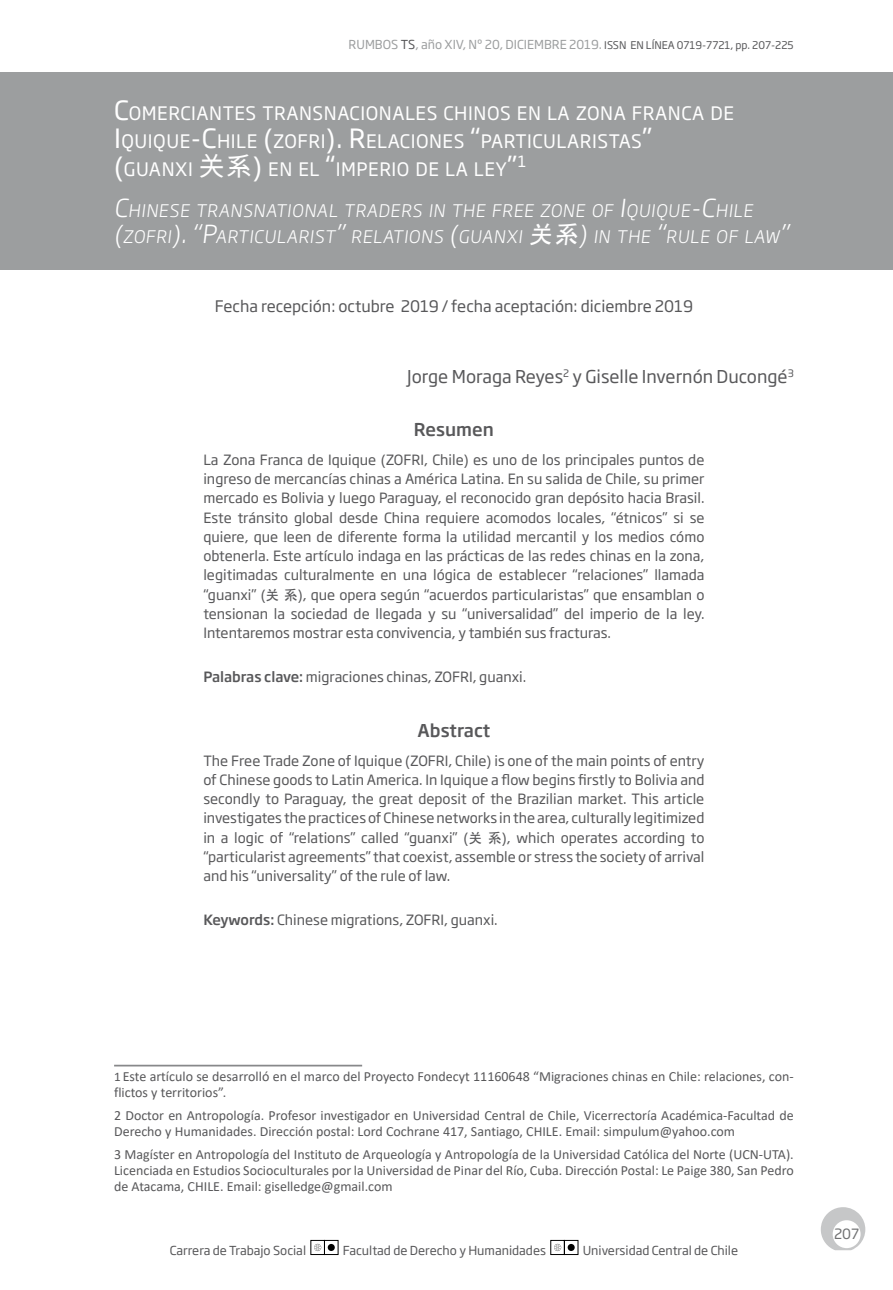
<style>
.page{position:relative;width:893px;height:1290px;background:#fff}
.page>*{position:absolute;margin:0;border:0;box-sizing:border-box;transform-origin:0 0}
.TituESP{font:18.38px/28px "Soho Gothic Pro";letter-spacing:.03em;color:#fff}
.Autores{font:17.5px "Soho Gothic Pro";color:#58585a}
.Titu_resumen{font:500 17.5px "Soho Gothic Pro";color:#58585a}
.TituING{font:300 17.15px/26.2px "Soho Gothic Pro";color:#fff}
.Fechas{font:15.75px "Soho Gothic Pro";color:#58585a}
.Resumen{font:14px/19.2px "Soho Gothic Pro";color:#58585a;text-align:justify}
.t1{font:14px/15.8px "Calibri";color:#58585a}
.Palabras_clave{font:14px "Soho Gothic Pro";color:#58585a}
.t2{font:14px "Soho Gothic Pro";color:#707172}
.Body_Text{font:12.25px "Soho Gothic Pro";color:#58585a}
.t3{font:12.25px "Soho Gothic Pro";color:#9c9e9f}
.s1{color:#58585a}
.s2{font-size:10.5px;color:#58585a}
.s3{font-size:26.25px}
.s4{font-family:"Arial Unicode MS";font-size:26.25px}
.s5{font-size:24.5px}
.s6{font-family:"MS Gothic";font-weight:400;font-size:24.5px}
.s7{font-family:"MS Gothic"}
.s8{font-weight:500}
.s9{font-size:13.12px}
</style>
<div class="page">
<svg style="left:311px;top:1240px;width:27px;height:14px"></svg>
<div style="left:328px;top:1244px;width:7px;height:7px;background:#000;border-radius:50%"></div>
<svg style="left:551px;top:1240px;width:27px;height:14px"></svg>
<div style="left:568px;top:1244px;width:7px;height:7px;background:#000;border-radius:50%"></div>
<svg style="left:820px;top:1207px;width:45px;height:43px"></svg>
<div style="left:1px;top:72px;width:892px;height:198px;background:#9c9e9f"></div>
<hr style="left:114px;top:1065px;width:248px;height:1px;background:#87888a">
<p class="t3" style="left:349px;top:35px;width:447px">RUMBOS <span class="s1">TS</span>, año XIV, Nº 20, DICIEMBRE 2019. <span class="s2">ISSN EN LÍNEA 0719-7721, pp. 207-225</span></p>
<p class="TituESP" style="left:114px;top:98px;width:621px"><span class="s3">C</span>OMERCIANTES TRANSNACIONALES CHINOS EN LA ZONA FRANCA DE<br><span class="s3">I</span> QUIQUE<span class="s3">-C</span>HILE <span class="s3">(</span>ZOFRI<span class="s3">). R</span>ELACIONES <span class="s3">“</span>PARTICULARISTAS<span class="s3">” (</span>GUANXI <span class="s4">关系</span><span class="s3">)</span> EN EL <span class="s3">“</span>IMPERIO DE LA LEY<span class="s3">”</span><sup>1</sup></p>
<p class="TituING" style="left:114px;top:196px;width:681px"><span class="s5">C</span>HINESE TRANSNATIONAL TRADERS IN THE FREE ZONE OF <span class="s5">I</span>QUIQUE<span class="s5">-C</span>HILE <span class="s5">(</span>ZOFRI<span class="s5">). “P</span>ARTICULARIST<span class="s5">”</span> RELATIONS <span class="s5">(</span>GUANXI <span class="s6">关系</span><span class="s5">)</span> IN THE <span class="s5">“</span>RULE OF LAW<span class="s5">”</span></p>
<p class="Fechas" style="left:215px;top:294px;width:480px">Fecha recepción: octubre 2019 / fecha aceptación: diciembre 2019</p>
<p class="Autores" style="left:407px;top:363px;width:388px">Jorge Moraga Reyes<sup>2</sup> y Giselle Invernón Ducongé<sup>3</sup></p>
<p class="Titu_resumen" style="left:414px;top:415px;width:81px">Resumen</p>
<p class="Resumen" style="left:203px;top:449px;width:503px">La Zona Franca de Iquique (ZOFRI, Chile) es uno de los principales puntos de ingreso de mercancías chinas a América Latina. En su salida de Chile, su primer mercado es Bolivia y luego Paraguay, el reconocido gran depósito hacia Brasil.<br>Este tránsito global desde China requiere acomodos locales, “étnicos” si se quiere, que leen de diferente forma la utilidad mercantil y los medios cómo obtenerla. Este artículo indaga en las prácticas de las redes chinas en la zona, legitimadas culturalmente en una lógica de establecer “relaciones” llamada “guanxi” (<span class="s7">关系</span>), que opera según “acuerdos particularistas” que ensamblan o tensionan la sociedad de llegada y su “universalidad” del imperio de la ley.<br>Intentaremos mostrar esta convivencia, y también sus fracturas.</p>
<p class="Palabras_clave" style="left:203px;top:666px;width:324px"><span class="s8">Palabras clave:</span> migraciones chinas, ZOFRI, guanxi.</p>
<p class="Titu_resumen" style="left:418px;top:716px;width:74px">Abstract</p>
<p class="Resumen" style="left:203px;top:750px;width:503px">The Free Trade Zone of Iquique (ZOFRI, Chile) is one of the main points of entry of Chinese goods to Latin America. In Iquique a flow begins firstly to Bolivia and secondly to Paraguay, the great deposit of the Brazilian market. This article investigates the practices of Chinese networks in the area, culturally legitimized in a logic of “relations” called “guanxi” (<span class="s7">关系</span>), which operates according to “particularist agreements” that coexist, assemble or stress the society of arrival and his “universality” of the rule of law.</p>
<p class="Palabras_clave" style="left:203px;top:909px;width:296px"><span class="s8">Keywords:</span> Chinese migrations, ZOFRI, guanxi.</p>
<p class="t1" style="left:114px;top:1068px;width:681px"><span class="s9">1</span> Este artículo se desarrolló en el marco del Proyecto Fondecyt 11160648 “Migraciones chinas en Chile: relaciones, con&shy;flictos y territorios”.</p>
<p class="t1" style="left:114px;top:1107px;width:681px">2 Doctor en Antropología. Profesor investigador en Universidad Central de Chile, Vicerrectoría Académica-Facultad de<br>Derecho y Humanidades. Dirección postal: Lord Cochrane 417, Santiago, CHILE. Email: simpulum@yahoo.com</p>
<p class="t1" style="left:114px;top:1146px;width:681px;text-align:justify">3 Magíster en Antropología del Instituto de Arqueología y Antropología de la Universidad Católica del Norte (UCN-UTA).<br>Licenciada en Estudios Socioculturales por la Universidad de Pinar del Río, Cuba. Dirección Postal: Le Paige 380, San Pedro de Atacama, CHILE. Email: giselledge@gmail.com</p>
<p class="Body_Text" style="left:170px;top:1240px;width:138px">Carrera de Trabajo Social</p>
<p class="Body_Text" style="left:343px;top:1240px;width:205px">Facultad de Derecho y Humanidades</p>
<p class="Body_Text" style="left:583px;top:1240px;width:157px">Universidad Central de Chile</p>
<p class="t2" style="left:834px;top:1222px;width:27px">207</p>
</div>
